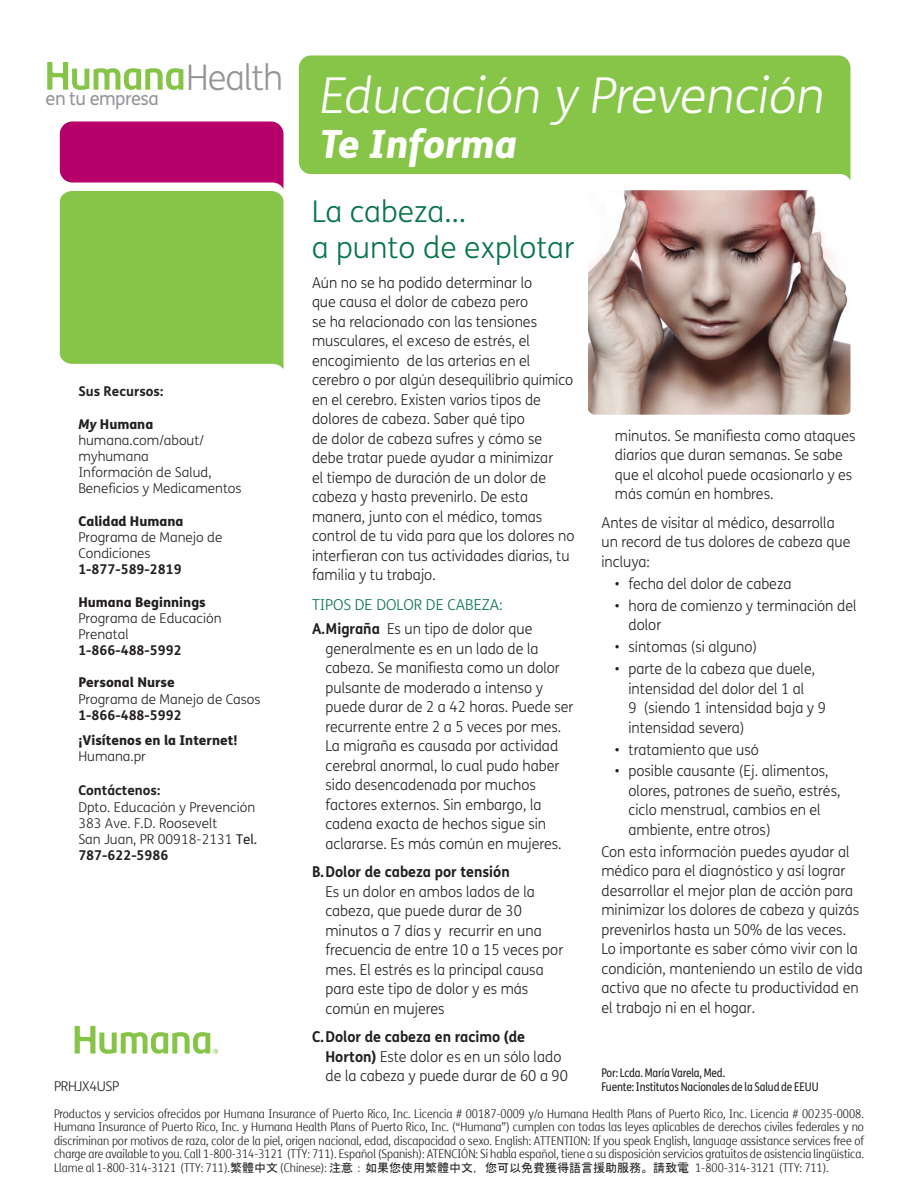
<style>
.page{position:relative;width:918px;height:1188px;background:#fff}
.page>*{position:absolute;margin:0;border:0;box-sizing:border-box;transform-origin:0 0}
.t1{font:italic 300 49.5px "FS Humana";color:#fff}
.t2{font:italic 800 39px "FS Humana";color:#fff}
.t3{font:300 35.4px "FS Me";letter-spacing:-.03em;color:#939598}
.t4{font:300 30px/36px "FS Humana";color:#077449}
.t5{font:18.75px "FS Me";letter-spacing:-.03em;color:#939598}
.t6{font:300 15px/19.5px "FS Humana";color:#231f20;scale:.95 1}
.t7{font:300 15px/24.3px "FS Humana";color:#077449}
.t8{font:700 15px "FS Humana";color:#231f20;scale:.95 1}
.t9{font:300 13.5px/16.2px "FS Humana";color:#231f20}
.t10{font:700 13.5px "FS Humana";color:#231f20}
.t11{font:800 13.5px "FS Humana";color:#231f20}
.t12{font:300 13.5px "FS Humana";letter-spacing:-.02em;color:#231f20}
.t13{font:300 12px/13.5px "FS Humana Condensed";color:#231f20;text-align:justify}
.t14{font:12px "FS Humana Condensed";letter-spacing:-.01em;color:#231f20;scale:.95 1}
.s1{font-weight:700;color:#231f20}
.s2{color:#231f20}
.s3{font-weight:700}
.s4{font-weight:800;font-style:italic}
.s5{font-weight:800}
.s6{font-weight:400}
.s7{font-family:"MS Gothic";font-weight:400}
</style>
<div class="page">
<svg style="left:75px;top:1026px;width:143px;height:28px"></svg>
<svg style="left:47px;top:62px;width:136px;height:28px"></svg>
<img style="left:588px;top:190px;width:262px;height:225px">
<div style="left:299px;top:56px;width:551px;height:124px;background:#86c547"></div>
<svg style="left:60px;top:121px;width:224px;height:248px;background:#99985b"></svg>
<p class="t5" style="left:46px;top:86px;width:115px">en tu empresa</p>
<h3 class="t3" style="left:186px;top:53px;width:98px">Health</h3>
<h1 class="t1" style="left:320px;top:62px;width:506px">Educación y Prevención</h1>
<h2 class="t2" style="left:320px;top:113px;width:198px">Te Informa</h2>
<h3 class="t4" style="left:312px;top:193px;width:264px">La cabeza…<br>a punto de explotar</h3>
<p class="t6" style="left:312px;top:272px;width:278px">Aún no se ha podido determinar lo<br>que causa el dolor de cabeza pero<br>se ha relacionado con las tensiones musculares, el exceso de estrés, el encogimiento de las arterias en el cerebro o por algún desequilibrio químico en el cerebro. Existen varios tipos de dolores de cabeza. Saber qué tipo<br>de dolor de cabeza sufres y cómo se debe tratar puede ayudar a minimizar<br>el tiempo de duración de un dolor de cabeza y hasta prevenirlo. De esta manera, junto con el médico, tomas control de tu vida para que los dolores no interfieran con tus actividades diarias, tu familia y tu trabajo.</p>
<p class="t7" style="left:312px;top:592px;width:222px">TIPOS DE DOLOR DE CABEZA:<br><span class="s1">A.Migraña</span> <span class="s2">Es un tipo de dolor que</span></p>
<p class="t6" style="left:325px;top:638px;width:263px">generalmente es en un lado de la cabeza. Se manifiesta como un dolor pulsante de moderado a intenso y puede durar de 2 a 42 horas. Puede ser recurrente entre 2 a 5 veces por mes.<br>La migraña es causada por actividad cerebral anormal, lo cual pudo haber sido desencadenada por muchos factores externos. Sin embargo, la cadena exacta de hechos sigue sin aclararse. Es más común en mujeres.</p>
<p class="t8" style="left:312px;top:860px;width:210px">B.Dolor de cabeza por tensión</p>
<p class="t6" style="left:325px;top:881px;width:252px">Es un dolor en ambos lados de la cabeza, que puede durar de 30 minutos a 7 días y recurrir en una frecuencia de entre 10 a 15 veces por mes. El estrés es la principal causa para este tipo de dolor y es más común en mujeres</p>
<p class="t6" style="left:325px;top:1027px;width:257px;text-indent:-13px"><span class="s3">C.Dolor de cabeza en racimo (de<br>Horton)</span> Este dolor es en un sólo lado de la cabeza y puede durar de 60 a 90</p>
<p class="t10" style="left:78px;top:381px;width:86px">Sus Recursos:</p>
<p class="t9" style="left:78px;top:415px;width:165px"><span class="s4">My</span> <span class="s5">Humana </span>humana.com/about/ myhumana<br>Información de Salud,<br>Beneficios y Medicamentos</p>
<p class="t11" style="left:78px;top:510px;width:107px">Calidad Humana</p>
<p class="t9" style="left:78px;top:529px;width:145px">Programa de Manejo de<br>Condiciones</p>
<p class="t10" style="left:78px;top:559px;width:105px">1-877-589-2819</p>
<p class="t11" style="left:78px;top:591px;width:129px">Humana Beginnings</p>
<p class="t9" style="left:78px;top:610px;width:145px">Programa de Educación<br>Prenatal</p>
<p class="t10" style="left:78px;top:640px;width:105px">1-866-488-5992</p>
<p class="t11" style="left:78px;top:672px;width:98px">Personal Nurse</p>
<p class="t9" style="left:78px;top:691px;width:184px">Programa de Manejo de Casos</p>
<p class="t10" style="left:78px;top:705px;width:105px">1-866-488-5992</p>
<p class="t11" style="left:78px;top:730px;width:161px">¡Visítenos en la Internet!</p>
<p class="t9" style="left:78px;top:748px;width:69px">Humana.pr</p>
<p class="t10" style="left:78px;top:780px;width:83px">Contáctenos:</p>
<p class="t9" style="left:78px;top:799px;width:180px">Dpto. Educación y Prevención<br>383 Ave. F.D. Roosevelt<br>San Juan, PR 00918-2131 <span class="s6">Tel.<br></span><span class="s3">787-622-5986</span></p>
<p class="t6" style="left:615px;top:425px;width:255px">minutos. Se manifiesta como ataques diarios que duran semanas. Se sabe que el alcohol puede ocasionarlo y es más común en hombres.</p>
<p class="t6" style="left:602px;top:512px;width:264px">Antes de visitar al médico, desarrolla un record de tus dolores de cabeza que incluya:</p>
<p class="t6" style="left:615px;top:573px;width:187px">• fecha del dolor de cabeza</p>
<p class="t6" style="left:628px;top:595px;width:242px;text-indent:-13px">• hora de comienzo y terminación del dolor</p>
<p class="t6" style="left:615px;top:637px;width:151px">• síntomas (si alguno)</p>
<p class="t6" style="left:628px;top:659px;width:209px;text-indent:-13px">• parte de la cabeza que duele, intensidad del dolor del 1 al<br>9 (siendo 1 intensidad baja y 9 intensidad severa)</p>
<p class="t6" style="left:615px;top:739px;width:153px">• tratamiento que usó</p>
<p class="t6" style="left:628px;top:761px;width:225px;text-indent:-13px">• posible causante (Ej. alimentos, olores, patrones de sueño, estrés, ciclo menstrual, cambios en el ambiente, entre otros)</p>
<p class="t6" style="left:601px;top:841px;width:277px">Con esta información puedes ayudar al médico para el diagnóstico y así lograr desarrollar el mejor plan de acción para minimizar los dolores de cabeza y quizás prevenirlos hasta un 50% de las veces.<br>Lo importante es saber cómo vivir con la condición, manteniendo un estilo de vida activa que no afecte tu productividad en el trabajo ni en el hogar.</p>
<p class="t14" style="left:602px;top:1065px;width:132px">Por: Lcda. María Varela, Med.</p>
<p class="t12" style="left:54px;top:1077px;width:67px">PRHJX4USP</p>
<p class="t14" style="left:602px;top:1079px;width:230px">Fuente: Institutos Nacionales de la Salud de EEUU</p>
<p class="t13" style="left:54px;top:1106px;width:812px">Productos y servicios ofrecidos por Humana Insurance of Puerto Rico, Inc. Licencia # 00187-0009 y/o Humana Health Plans of Puerto Rico, Inc. Licencia # 00235-0008.<br>Humana Insurance of Puerto Rico, Inc. y Humana Health Plans of Puerto Rico, Inc. (“Humana”) cumplen con todas las leyes aplicables de derechos civiles federales y no discriminan por motivos de raza, color de la piel, origen nacional, edad, discapacidad o sexo. English: ATTENTION: If you speak English, language assistance services free of charge are available to you. Call 1-800-314-3121 (TTY: 711). Español (Spanish): ATENCIÓN: Si habla español, tiene a su disposición servicios gratuitos de asistencia lingüística.<br>Llame al 1-800-314-3121 (TTY: 711).<span class="s7">繁體中文</span> (Chinese): <span class="s7">注意：如果您使用繁體中文，您可以免費獲得語言援助服務。請致電</span> 1-800-314-3121 (TTY: 711).</p>
</div>
